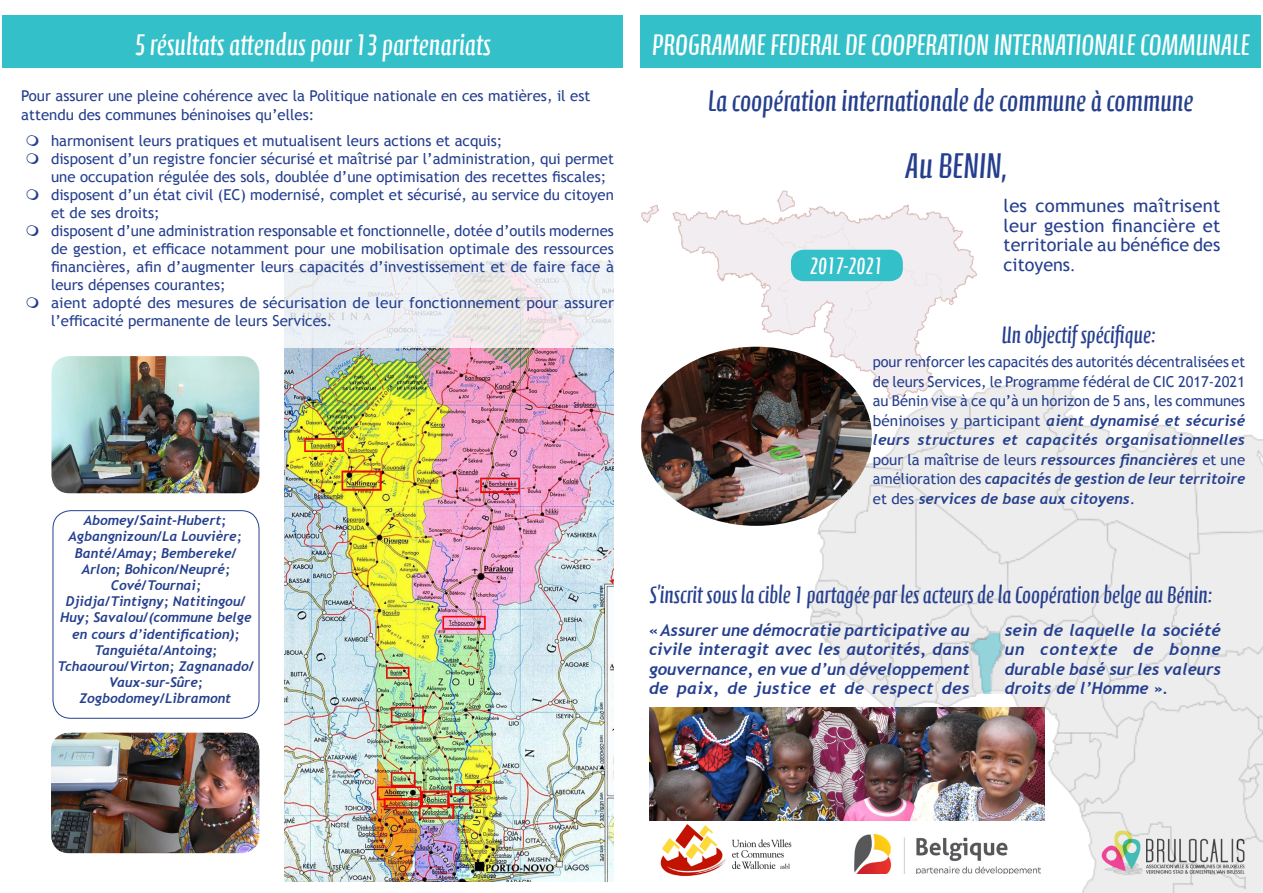
<style>
.page{position:relative;width:1263px;height:893px;background:#fff}
.page>*{position:absolute;margin:0;border:0;box-sizing:border-box;transform-origin:0 0}
.grand_titre{font:36px "Calcite Pro";color:#253f8e}
.grand_titre-2{font:30px "Calcite Pro";color:#fff}
.grand_titre-3{font:30px "Calcite Pro";color:#253f8e}
.grand_titre-4{font:24px "Calcite Pro";color:#253f8e}
.grand_titre-5{font:24px "Calcite Pro";color:#fff}
.texte{font:18px/19.5px "Trebuchet MS";color:#253f8e;text-align:justify}
.texte-2{font:italic 700 16.5px "Trebuchet";color:#253f8e}
.texte-3{font:italic 700 16.5px "Trebuchet";letter-spacing:.05em;color:#253f8e}
.texte-4{font:15px/19.5px "Trebuchet MS";color:#253f8e}
.actuel{font:italic 700 13.5px/16.2px "Trebuchet";color:#253f8e;text-align:center}
.s1{font-size:15px}
.s2{font-family:"Trebuchet";font-weight:700;font-style:italic}
</style>
<div class="page">
<img style="left:641px;top:190px;width:336px;height:191px">
<div style="left:640px;top:15px;width:621px;height:52px;background:#33c0c9"></div>
<img style="left:660px;top:824px;width:132px;height:53px">
<img style="left:804px;top:381px;width:459px;height:512px">
<img style="left:854px;top:834px;width:187px;height:39px">
<div style="left:792px;top:250px;width:110px;height:30px;background:#33c0c9;border-radius:12px"></div>
<div style="left:791px;top:250px;width:112px;height:31px;border:2px solid #33c0c9;border-radius:12px"></div>
<div style="left:2px;top:15px;width:621px;height:52px;background:#33c0c9"></div>
<img style="left:284px;top:348px;width:330px;height:533px">
<svg style="left:284px;top:260px;width:330px;height:88px;background:#ebecef"></svg>
<img style="left:970px;top:634px;width:34px;height:59px">
<div style="left:53px;top:510px;width:206px;height:209px;border:1px solid #253f8e;border-radius:18px"></div>
<img style="left:641px;top:347px;width:231px;height:179px">
<img style="left:649px;top:708px;width:396px;height:113px">
<img style="left:51px;top:356px;width:208px;height:137px">
<img style="left:51px;top:733px;width:208px;height:120px">
<p class="grand_titre-2" style="left:135px;top:27px;width:358px">5 résultats attendus pour 13 partenariats</p>
<p class="texte-4" style="left:21px;top:85px;width:571px">Pour assurer une pleine cohérence avec la Politique nationale en ces matières, il est attendu des communes béninoises qu’elles:</p>
<p class="texte-4" style="left:51px;top:131px;width:453px">harmonisent leurs pratiques et mutualisent leurs actions et acquis;</p>
<p class="texte-4" style="left:51px;top:150px;width:564px;line-height:18px">disposent d’un registre foncier sécurisé et maîtrisé par l’administration, qui permet une occupation régulée des sols, doublée d’une optimisation des recettes fiscales;</p>
<p class="texte-4" style="left:51px;top:186px;width:564px;line-height:18px">disposent d’un état civil (EC) modernisé, complet et sécurisé, au service du citoyen et de ses droits;</p>
<p class="texte-4" style="left:51px;top:222px;width:564px;line-height:18px;text-align:justify">disposent d’une administration responsable et fonctionnelle, dotée d’outils modernes de gestion, et efficace notamment pour une mobilisation optimale des ressources financières, afin d’augmenter leurs capacités d’investissement et de faire face à leurs dépenses courantes;</p>
<p class="texte-4" style="left:51px;top:294px;width:565px;line-height:18px">aient adopté des mesures de sécurisation de leur fonctionnement pour assurer l’efficacité permanente de leurs Services.</p>
<p class="actuel" style="left:58px;top:512px;width:198px">Abomey/Saint-Hubert;<br>Agbangnizoun/La Louvière;<br>Banté/Amay; Bembereke/<br>Arlon; Bohicon/Neupré;<br>Cové/Tournai;<br>Djidja/Tintigny; Natitingou/<br>Huy; Savalou/(commune belge en cours d’identification);<br>Tanguiéta/Antoing;<br>Tchaourou/Virton; Zagnanado/<br>Vaux-sur-Sûre;<br>Zogbodomey/Libramont</p>
<p class="grand_titre-2" style="left:652px;top:27px;width:599px">PROGRAMME FEDERAL DE COOPERATION INTERNATIONALE COMMUNALE</p>
<p class="grand_titre-3" style="left:708px;top:83px;width:487px">La coopération internationale de commune à commune</p>
<p class="grand_titre-5" style="left:810px;top:252px;width:74px">2017-2021</p>
<p class="grand_titre" style="left:906px;top:146px;width:104px">Au BENIN,</p>
<p class="texte" style="left:1004px;top:196px;width:218px">les communes maîtrisent leur gestion financière et territoriale au bénéfice des citoyens<span class="s1">.</span></p>
<p class="grand_titre-4" style="left:1002px;top:321px;width:155px">Un objectif spécifique:</p>
<p class="texte-4" style="left:873px;top:352px;width:374px;text-align:justify">pour renforcer les capacités des autorités décentralisées et de leurs Services, le Programme fédéral de CIC 2017-2021 au Bénin vise à ce qu’à un horizon de 5 ans, les communes béninoises y participant <span class="s2">aient dynamisé et sécurisé leurs structures et capacités organisationnelles </span>pour la maîtrise de leurs <span class="s2">ressources financières</span> et une amélioration des <span class="s2">capacités de gestion de leur territoire </span>et des <span class="s2">services de base aux citoyens</span>.</p>
<p class="grand_titre-4" style="left:650px;top:581px;width:564px">S’inscrit sous la cible 1 partagée par les acteurs de la Coopération belge au Bénin:</p>
<p class="texte-2" style="left:649px;top:619px;width:322px">« Assurer une démocratie participative au</p>
<p class="texte-2" style="left:1005px;top:619px;width:218px">sein de laquelle la société</p>
<p class="texte-2" style="left:649px;top:639px;width:322px">civile interagit avec les autorités, dans</p>
<p class="texte-3" style="left:1005px;top:639px;width:218px">un contexte de bonne</p>
<p class="texte-2" style="left:649px;top:658px;width:322px">gouvernance, en vue d’un développement</p>
<p class="texte-2" style="left:1005px;top:658px;width:218px">durable basé sur les valeurs</p>
<p class="texte-2" style="left:649px;top:678px;width:322px">de paix, de justice et de respect des</p>
<p class="texte-2" style="left:1005px;top:678px;width:165px">droits de l’Homme ».</p>
</div>
